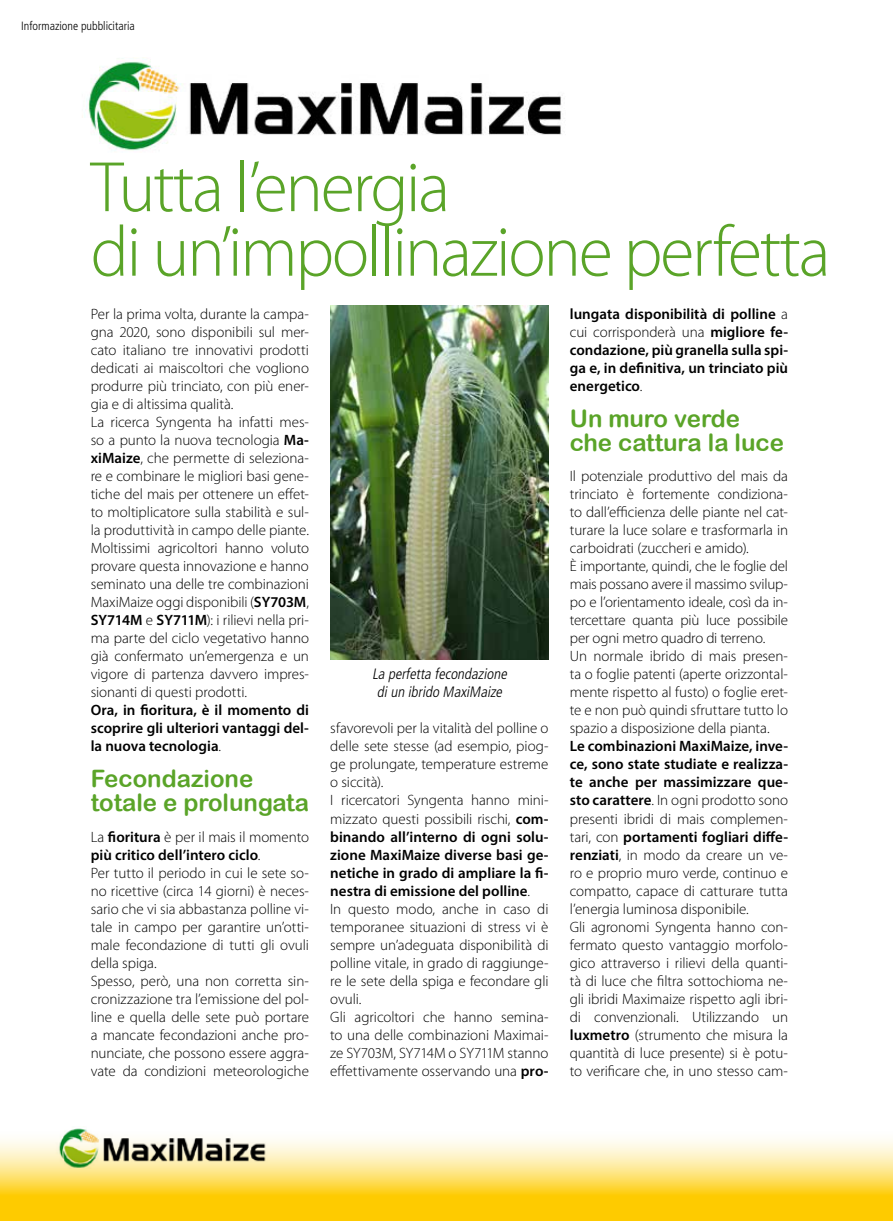
<style>
.page{position:relative;width:893px;height:1221px;background:#fff}
.page>*{position:absolute;margin:0;border:0;box-sizing:border-box;transform-origin:0 0}
.t1{font:300 72px/64.5px "Myriad Pro";letter-spacing:-.03em;color:#5aa428}
.t2{font:24px/24px "Arial Rounded MT Bold";color:#5aa428}
.t3{font:300 15px/18px "Myriad Pro";letter-spacing:-.005em;color:#000}
.t4{font:600 15px/18px "Myriad Pro";color:#000;text-align:justify}
.t5{font:italic 300 condensed 15px/18px "Frutiger LT Std";color:#000;text-align:center}
.t6{font:300 condensed 12px "Frutiger LT Std";color:#000}
.s1{font-weight:600}
.s2{font-weight:300}
</style>
<div class="page">
<svg style="left:0;top:1140px;width:893px;height:80px;background:#fedd59"></svg>
<img style="left:49px;top:1128px;width:227px;height:42px">
<img style="left:82px;top:57px;width:480px;height:94px">
<img style="left:330px;top:306px;width:219px;height:353px">
<p class="t6" style="left:21px;top:19px;width:115px">Informazione pubblicitaria</p>
<h1 class="t1" style="left:91px;top:156px;width:741px">Tutta l’energia<br>di un’impollinazione perfetta</h1>
<p class="t3" style="left:91px;top:305px;width:220px">Per la prima volta, durante la campa&shy;gna 2020, sono disponibili sul mer&shy;cato italiano tre innovativi prodotti dedicati ai maiscoltori che vogliono produrre più trinciato, con più ener&shy;gia e di altissima qualità.<br>La ricerca Syngenta ha infatti mes&shy;so a punto la nuova tecnologia <span class="s1">Ma&shy;xiMaize</span>, che permette di seleziona&shy;re e combinare le migliori basi gene&shy;tiche del mais per ottenere un effet&shy;to moltiplicatore sulla stabilità e sul&shy;la produttività in campo delle piante.<br>Moltissimi agricoltori hanno voluto provare questa innovazione e hanno seminato una delle tre combinazioni MaxiMaize oggi disponibili (<span class="s1">SY703M</span>, <span class="s1">SY714M</span> e <span class="s1">SY711M</span>): i rilievi nella pri&shy;ma parte del ciclo vegetativo hanno già confermato un’emergenza e un vigore di partenza davvero impres&shy;sionanti di questi prodotti.</p>
<p class="t4" style="left:91px;top:701px;width:220px">Ora, in fioritura, è il momento di scoprire gli ulteriori vantaggi del&shy;la nuova tecnologia<span class="s2">.</span></p>
<h2 class="t2" style="left:91px;top:766px;width:220px">Fecondazione totale e prolungata</h2>
<p class="t3" style="left:91px;top:827px;width:220px">La <span class="s1">fioritura</span> è per il mais il momento <span class="s1">più critico dell’intero ciclo</span>.<br>Per tutto il periodo in cui le sete so&shy;no ricettive (circa 14 giorni) è neces&shy;sario che vi sia abbastanza polline vi&shy;tale in campo per garantire un’otti&shy;male fecondazione di tutti gli ovuli della spiga.<br>Spesso, però, una non corretta sin&shy;cronizzazione tra l’emissione del pol&shy;line e quella delle sete può portare a mancate fecondazioni anche pro&shy;nunciate, che possono essere aggra&shy;vate da condizioni meteorologiche</p>
<p class="t5" style="left:372px;top:665px;width:139px">La perfetta fecondazione diun ibrido MaxiMaize</p>
<p class="t3" style="left:330px;top:719px;width:220px">sfavorevoli per la vitalità del polline o delle sete stesse (ad esempio, piog&shy;ge prolungate, temperature estreme o siccità).<br>I ricercatori Syngenta hanno mini&shy;mizzato questi possibili rischi, <span class="s1">com&shy;binando all’interno di ogni solu&shy;zione MaxiMaize diverse basi ge&shy;netiche in grado di ampliare la fi&shy;nestra di emissione del polline</span>.<br>In questo modo, anche in caso di temporanee situazioni di stress vi è sempre un’adeguata disponibilità di polline vitale, in grado di raggiunge&shy;re le sete della spiga e fecondare gli ovuli.<br>Gli agricoltori che hanno semina&shy;to una delle combinazioni Maximai&shy;ze SY703M, SY714M o SY711M stanno effettivamente osservando una <span class="s1">pro-</span></p>
<p class="t4" style="left:570px;top:305px;width:220px">lungata disponibilità di polline <span class="s2">a cui corrisponderà una</span> migliore fe&shy;condazione, più granella sulla spi&shy;ga e, in definitiva, un trinciato più energetico<span class="s2">.</span></p>
<h2 class="t2" style="left:570px;top:406px;width:216px">Un muro verde che cattura la luce</h2>
<p class="t3" style="left:570px;top:467px;width:220px">Il potenziale produttivo del mais da trinciato è fortemente condiziona&shy;to dall’efficienza delle piante nel cat&shy;turare la luce solare e trasformarla in carboidrati (zuccheri e amido).<br>È importante, quindi, che le foglie del mais possano avere il massimo svilup&shy;po e l’orientamento ideale, così da in&shy;tercettare quanta più luce possibile per ogni metro quadro di terreno.<br>Un normale ibrido di mais presen&shy;ta o foglie patenti (aperte orizzontal&shy;mente rispetto al fusto) o foglie eret&shy;te e non può quindi sfruttare tutto lo spazio a disposizione della pianta.</p>
<p class="t3" style="left:570px;top:737px;width:220px"><span class="s1">Le combinazioni MaxiMaize, inve&shy;ce, sono state studiate e realizza&shy;te anche per massimizzare que&shy;sto carattere</span>. In ogni prodotto sono presenti ibridi di mais complemen&shy;tari, con <span class="s1">portamenti fogliari diffe&shy;renziati</span>, in modo da creare un ve&shy;ro e proprio muro verde, continuo e compatto, capace di catturare tutta l’energia luminosa disponibile.<br>Gli agronomi Syngenta hanno con&shy;fermato questo vantaggio morfolo&shy;gico attraverso i rilievi della quanti&shy;tà di luce che filtra sottochioma ne&shy;gli ibridi Maximaize rispetto agli ibri&shy;di convenzionali. Utilizzando un <span class="s1">luxmetro</span> (strumento che misura la quantità di luce presente) si è potu&shy;to verificare che, in uno stesso cam-</p>
</div>
